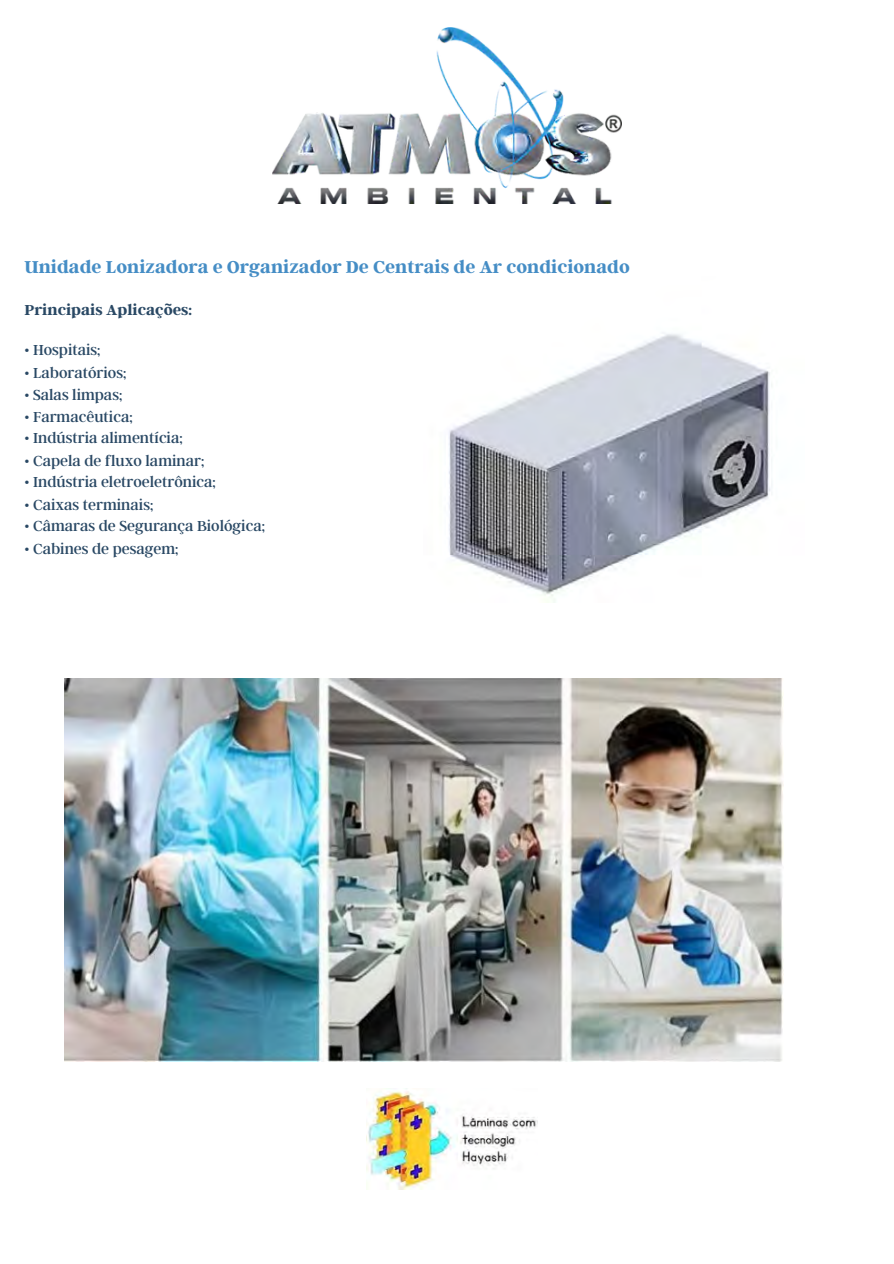
<style>
.page{position:relative;width:894px;height:1264px;background:#fff}
.page>*{position:absolute;margin:0;border:0;box-sizing:border-box;transform-origin:0 0}
.t1{font:700 19.05px "Argent CF";color:#458dc5}
.t2{font:16.05px "Argent CF";color:#294864}
.t3{font:700 16.05px "Argent CF";color:#294864}
</style>
<div class="page">
<img style="left:367px;top:1088px;width:171px;height:101px">
<img style="left:449px;top:333px;width:323px;height:269px">
<img style="left:64px;top:678px;width:719px;height:383px">
<img style="left:273px;top:27px;width:348px;height:176px">
<p class="t1" style="left:24px;top:255px;width:606px">Unidade Lonizadora e Organizador De Centrais de Ar condicionado</p>
<p class="t3" style="left:24px;top:299px;width:169px">Principais Aplicações:</p>
<p class="t2" style="left:24px;top:339px;width:77px">• Hospitais;</p>
<p class="t2" style="left:24px;top:362px;width:103px">• Laboratórios;</p>
<p class="t2" style="left:24px;top:384px;width:99px">• Salas limpas;</p>
<p class="t2" style="left:24px;top:406px;width:109px">• Farmacêutica;</p>
<p class="t2" style="left:24px;top:428px;width:160px">• Indústria alimentícia;</p>
<p class="t2" style="left:24px;top:450px;width:181px">• Capela de fluxo laminar;</p>
<p class="t2" style="left:24px;top:472px;width:193px">• Indústria eletroeletrônica;</p>
<p class="t2" style="left:24px;top:494px;width:130px">• Caixas terminais;</p>
<p class="t2" style="left:24px;top:515px;width:242px">• Câmaras de Segurança Biológica;</p>
<p class="t2" style="left:24px;top:538px;width:155px">• Cabines de pesagem;</p>
</div>
